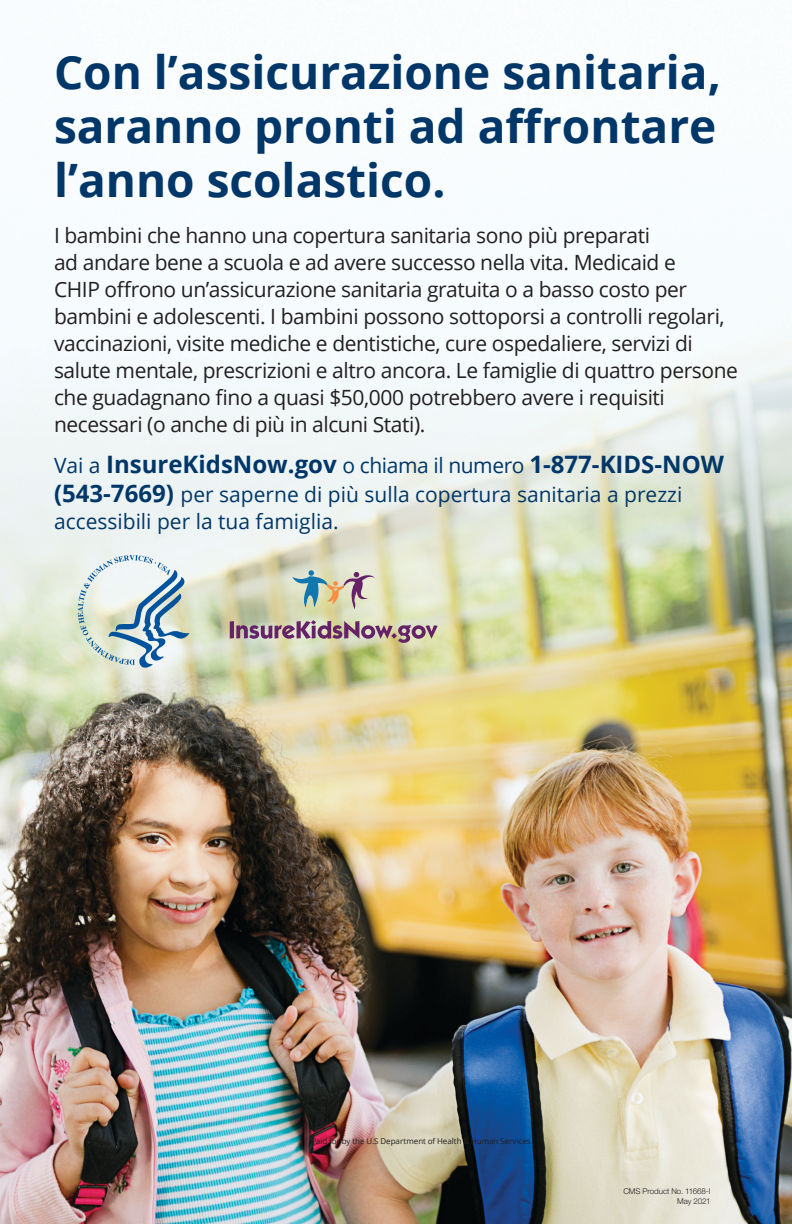
<style>
.page{position:relative;width:792px;height:1224px;background:#fff}
.page>*{position:absolute;margin:0;border:0;box-sizing:border-box;transform-origin:0 0}
.t1{font:700 46px/54px "Open Sans";color:#003768;text-align:justify}
.t2{font:700 24px "Open Sans";color:#003768}
.t3{font:21px/27px "Open Sans";letter-spacing:-.02em;color:#231f20}
.t4{font:21px/27px "Open Sans";color:#003768}
.body{font:8px "Open Sans";letter-spacing:-.005em;color:#231f20}
.t5{font:300 8px "Helvetica Neue LT Std";letter-spacing:-.005em;color:#231f20}
.s1{font-weight:400;font-size:21px}
.s2{font-weight:700;font-size:24px}
</style>
<div class="page">
<img style="left:0;top:268px;width:792px;height:956px">
<svg style="left:78px;top:555px;width:111px;height:113px"></svg>
<svg style="left:292px;top:570px;width:83px;height:39px;background:#bcc0b1"></svg>
<svg style="left:230px;top:620px;width:208px;height:23px;background:#af999a"></svg>
<h1 class="t1" style="left:54px;top:44px;width:669px">Con l’assicurazione sanitaria, saranno pronti ad affrontare l’anno scolastico.</h1>
<p class="t3" style="left:54px;top:221px;width:685px">I bambini che hanno una copertura sanitaria sono più preparati<br>ad andare bene a scuola e ad avere successo nella vita. Medicaid e<br>CHIP offrono un’assicurazione sanitaria gratuita o a basso costo per bambini e adolescenti. I bambini possono sottoporsi a controlli regolari, vaccinazioni, visite mediche e dentistiche, cure ospedaliere, servizi di salute mentale, prescrizioni e altro ancora. Le famiglie di quattro persone che guadagnano fino a quasi $50,000 potrebbero avere i requisiti necessari (o anche di più in alcuni Stati).</p>
<p class="t2" style="left:54px;top:447px;width:672px"><span class="s1">Vai a</span> InsureKidsNow.gov <span class="s1">o chiama il numero</span> 1-877-KIDS-NOW</p>
<p class="t4" style="left:54px;top:480px;width:630px"><span class="s2">(543-7669)</span> per saperne di più sulla copertura sanitaria a prezzi accessibili per la tua famiglia.</p>
<p class="body" style="left:312px;top:1136px;width:221px">Paid for by the U.S Department of Health &amp; Human Services</p>
<p class="t5" style="left:623px;top:1186px;width:89px">CMS Product No. 11668-I</p>
<p class="t5" style="left:677px;top:1196px;width:35px">May 2021</p>
</div>
